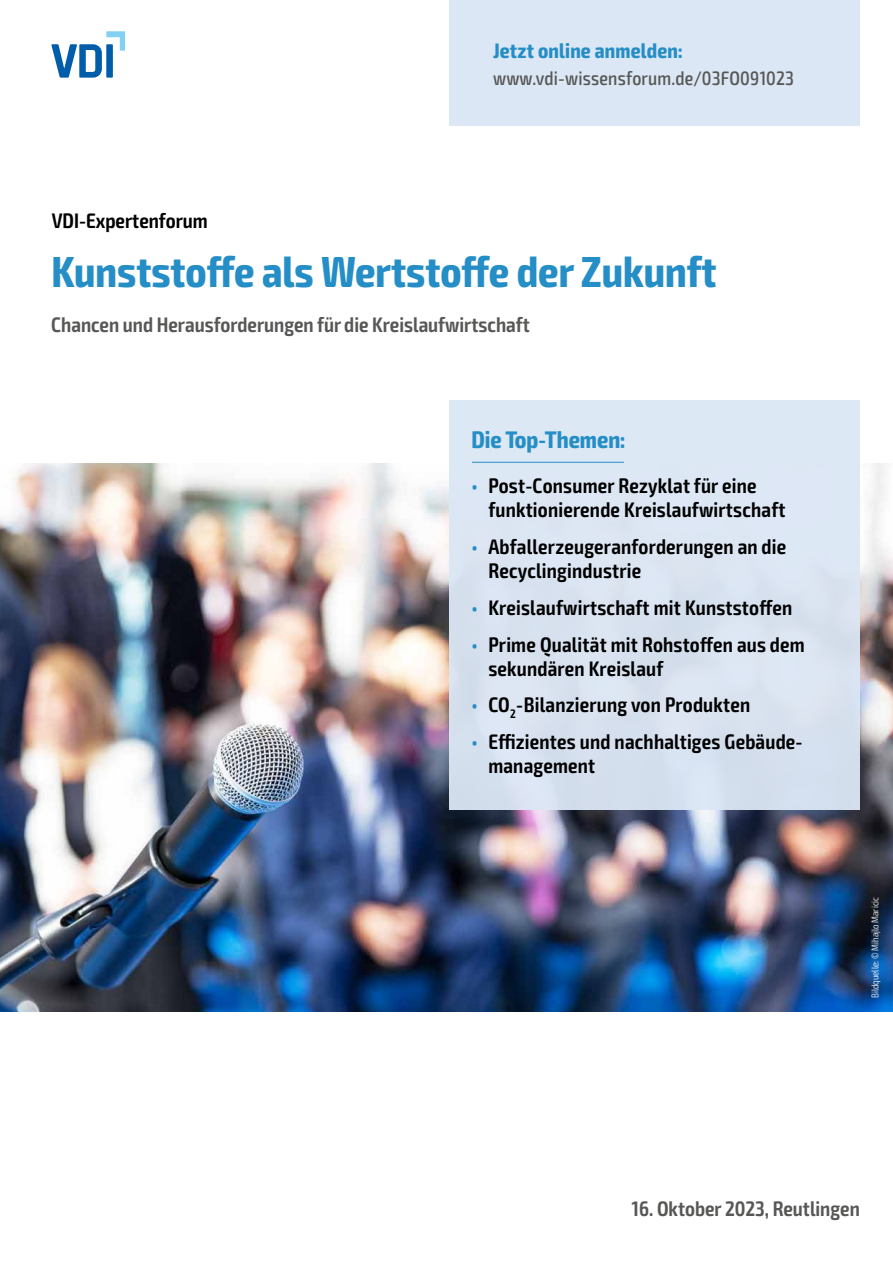
<style>
.page{position:relative;width:893px;height:1263px;background:#fff}
.page>*{position:absolute;margin:0;border:0;box-sizing:border-box;transform-origin:0 0}
.t1{font:700 condensed 43.5px "Exo 2";color:#258ec6}
.t2{font:700 condensed 24px "Exo 2";color:#258ec6}
.t3{font:600 condensed 21px/24px "Exo 2";letter-spacing:.01em;color:#000}
.t4{font:600 condensed 21px "Exo 2";color:#575756}
.t5{font:700 condensed 21px "Exo 2";letter-spacing:.01em;color:#258ec6}
.t6{font:500 condensed 19.5px "Exo 2";letter-spacing:.01em;color:#575756}
.t7{font:300 condensed 9.75px "Exo 2";color:#fff}
.s1{color:#258ec6}
</style>
<div class="page">
<img style="left:0;top:463px;width:893px;height:549px">
<div style="left:449px;top:0;width:411px;height:126px;background:#dce7f5"></div>
<div style="left:449px;top:400px;width:411px;height:410px;background:#dce7f5"></div>
<hr style="left:472px;top:462px;width:152px;height:1px;background:#258ec6">
<svg style="left:51px;top:31px;width:74px;height:47px"></svg>
<p class="t5" style="left:493px;top:38px;width:191px">Jetzt online anmelden:</p>
<p class="t6" style="left:493px;top:67px;width:303px">www.vdi-wissensforum.de/03FO091023</p>
<p class="t3" style="left:52px;top:209px;width:158px">VDI-Expertenforum</p>
<h1 class="t1" style="left:51px;top:246px;width:667px">Kunststoffe als Wertstoffe der Zukunft</h1>
<p class="t4" style="left:51px;top:312px;width:480px">Chancen und Herausforderungen für die Kreislaufwirtschaft</p>
<p class="t2" style="left:471px;top:425px;width:156px">Die Top-Themen:</p>
<p class="t3" style="left:488px;top:474px;width:299px;text-indent:-17px"><span class="s1">•</span> Post-Consumer Rezyklat für eine funktionierende Kreislaufwirtschaft</p>
<p class="t3" style="left:488px;top:535px;width:299px;text-indent:-17px"><span class="s1">•</span> Abfallerzeugeranforderungen an die<br>Recyclingindustrie</p>
<p class="t3" style="left:471px;top:596px;width:322px"><span class="s1">•</span> Kreislaufwirtschaft mit Kunststoffen</p>
<p class="t3" style="left:488px;top:633px;width:318px;text-indent:-17px"><span class="s1">•</span> Prime Qualität mit Rohstoffen aus dem sekundären Kreislauf</p>
<p class="t3" style="left:471px;top:693px;width:280px"><span class="s1">•</span> CO<sub>2</sub>-Bilanzierung von Produkten</p>
<p class="t3" style="left:488px;top:730px;width:316px;text-indent:-17px"><span class="s1">•</span> Effizientes und nachhaltiges Gebäude&shy;management</p>
<p class="t7" style="left:869px;top:998px;width:103px;rotate:-90deg">Bildquelle: © Mihajlo Maricic</p>
<p class="t4" style="left:632px;top:1196px;width:230px">16. Oktober 2023, Reutlingen</p>
</div>
